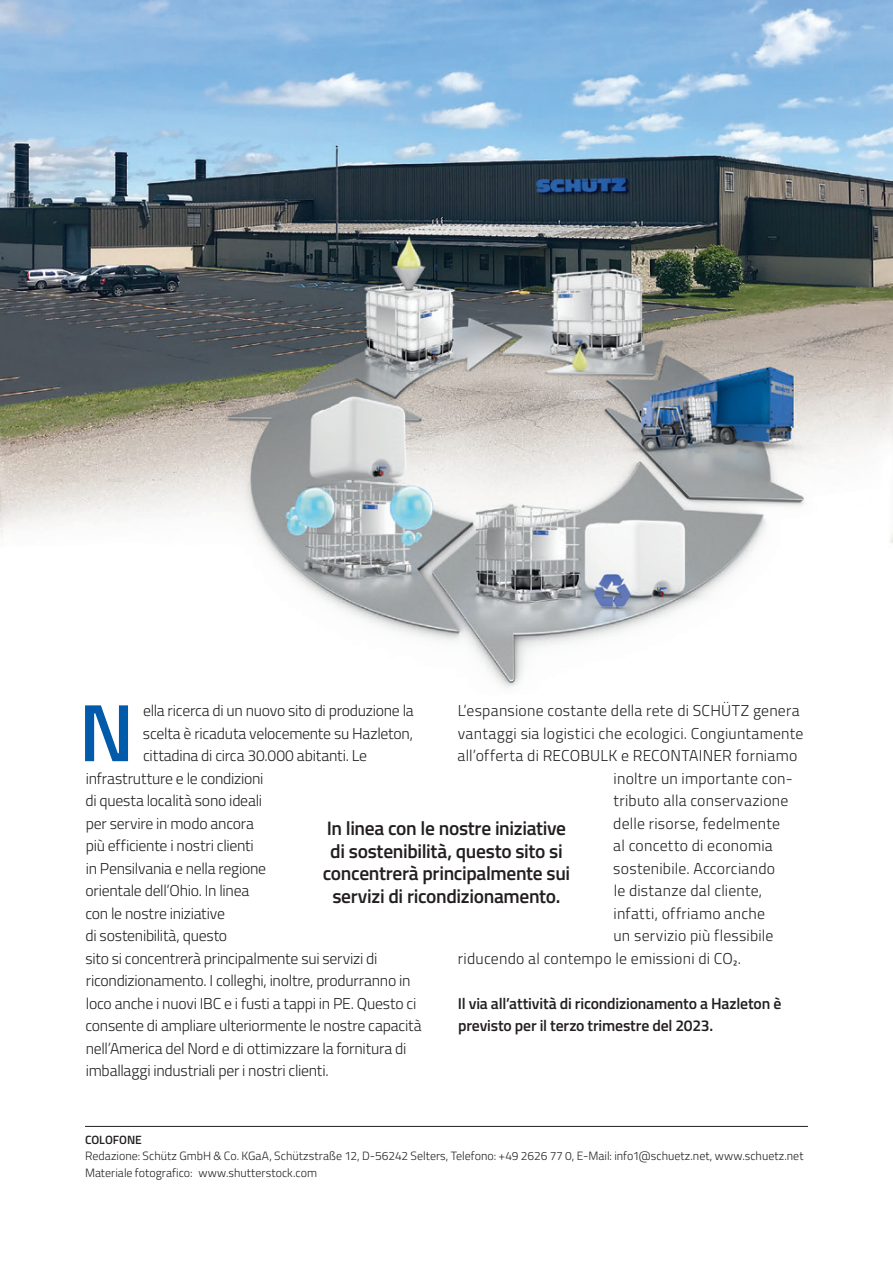
<style>
.page{position:relative;width:893px;height:1263px;background:#fff}
.page>*{position:absolute;margin:0;border:0;box-sizing:border-box;transform-origin:0 0}
.t1{font:600 81.45px "Cairo";color:#015aaa}
.t2{font:600 19.5px/22.5px "Cairo";letter-spacing:-.02em;color:#231f20;text-align:center}
.t3{font:300 15.75px "Cairo";letter-spacing:-.005em;color:#231f20}
.t4{font:300 15.75px "Cairo";letter-spacing:.015em;color:#231f20}
.t5{font:600 15.75px/22.5px "Cairo";letter-spacing:-.01em;color:#231f20}
.t6{font:300 12px/16.5px "Cairo";color:#231f20}
.t7{font:600 12px "Cairo";color:#231f20}
</style>
<div class="page">
<img style="left:0;top:0;width:893px;height:1126px">
<div style="left:280px;top:772px;width:333px;height:169px;background:#fff"></div>
<hr style="left:85px;top:1126px;width:723px;height:1px;background:#231f20">
<p class="t4" style="left:458px;top:699px;width:343px">L’espansione costante della rete di SCHÜTZ genera</p>
<p class="t4" style="left:458px;top:722px;width:347px">vantaggi sia logistici che ecologici. Congiuntamente</p>
<p class="t3" style="left:457px;top:744px;width:341px">all’offerta di RECOBULK e RECONTAINER forniamo</p>
<p class="t4" style="left:614px;top:767px;width:181px">inoltre un importante con-</p>
<p class="t4" style="left:613px;top:789px;width:176px">tributo alla conservazione</p>
<p class="t4" style="left:613px;top:812px;width:168px">delle risorse, fedelmente</p>
<p class="t4" style="left:613px;top:834px;width:161px">al concetto di economia</p>
<p class="t4" style="left:613px;top:857px;width:163px">sostenibile. Accorciando</p>
<p class="t3" style="left:614px;top:879px;width:150px">le distanze dal cliente,</p>
<p class="t4" style="left:614px;top:902px;width:153px">infatti, offriamo anche</p>
<p class="t3" style="left:613px;top:924px;width:161px">un servizio più flessibile</p>
<p class="t4" style="left:458px;top:947px;width:285px">riducendo al contempo le emissioni di CO₂.</p>
<p class="t5" style="left:458px;top:992px;width:325px">Il via all’attività di ricondizionamento a Hazleton è previsto per il terzo trimestre del 2023.</p>
<h1 class="t1" style="left:79px;top:671px;width:57px">N</h1>
<p class="t3" style="left:143px;top:699px;width:272px">ella ricerca di un nuovo sito di produzione la</p>
<p class="t3" style="left:143px;top:722px;width:272px">scelta è ricaduta velocemente su Hazleton,</p>
<p class="t3" style="left:143px;top:744px;width:226px">cittadina di circa 30.000 abitanti. Le</p>
<p class="t3" style="left:86px;top:767px;width:179px">infrastrutture e le condizioni</p>
<p class="t3" style="left:85px;top:789px;width:178px">di questa località sono ideali</p>
<p class="t3" style="left:86px;top:812px;width:170px">per servire in modo ancora</p>
<p class="t3" style="left:86px;top:834px;width:170px">più efficiente i nostri clienti</p>
<p class="t3" style="left:86px;top:857px;width:182px">in Pensilvania e nella regione</p>
<p class="t3" style="left:85px;top:879px;width:165px">orientale dell’Ohio. In linea</p>
<p class="t3" style="left:85px;top:902px;width:141px">con le nostre iniziative</p>
<p class="t3" style="left:85px;top:924px;width:143px">di sostenibilità, questo</p>
<p class="t3" style="left:85px;top:947px;width:294px">sito si concentrerà principalmente sui servizi di</p>
<p class="t3" style="left:86px;top:969px;width:326px">ricondizionamento. I colleghi, inoltre, produrranno in</p>
<p class="t3" style="left:86px;top:992px;width:332px">loco anche i nuovi IBC e i fusti a tappi in PE. Questo ci</p>
<p class="t3" style="left:85px;top:1014px;width:338px">consente di ampliare ulteriormente le nostre capacità</p>
<p class="t3" style="left:86px;top:1037px;width:322px">nell’America del Nord e di ottimizzare la fornitura di</p>
<p class="t3" style="left:86px;top:1059px;width:244px">imballaggi industriali per i nostri clienti.</p>
<p class="t2" style="left:323px;top:817px;width:249px">In linea con le nostre iniziative di sostenibilità, questo sito si concentrerà principalmente sui servizi di ricondizionamento.</p>
<p class="t7" style="left:85px;top:1130px;width:58px">COLOFONE</p>
<p class="t6" style="left:85px;top:1148px;width:720px">Redazione: Schütz GmbH &amp; Co. KGaA, Schützstraße 12, D-56242 Selters, Telefono: +49 2626 77 0, E-Mail: info1@schuetz.net, www.schuetz.net<br>Materiale fotografico: www.shutterstock.com</p>
</div>
